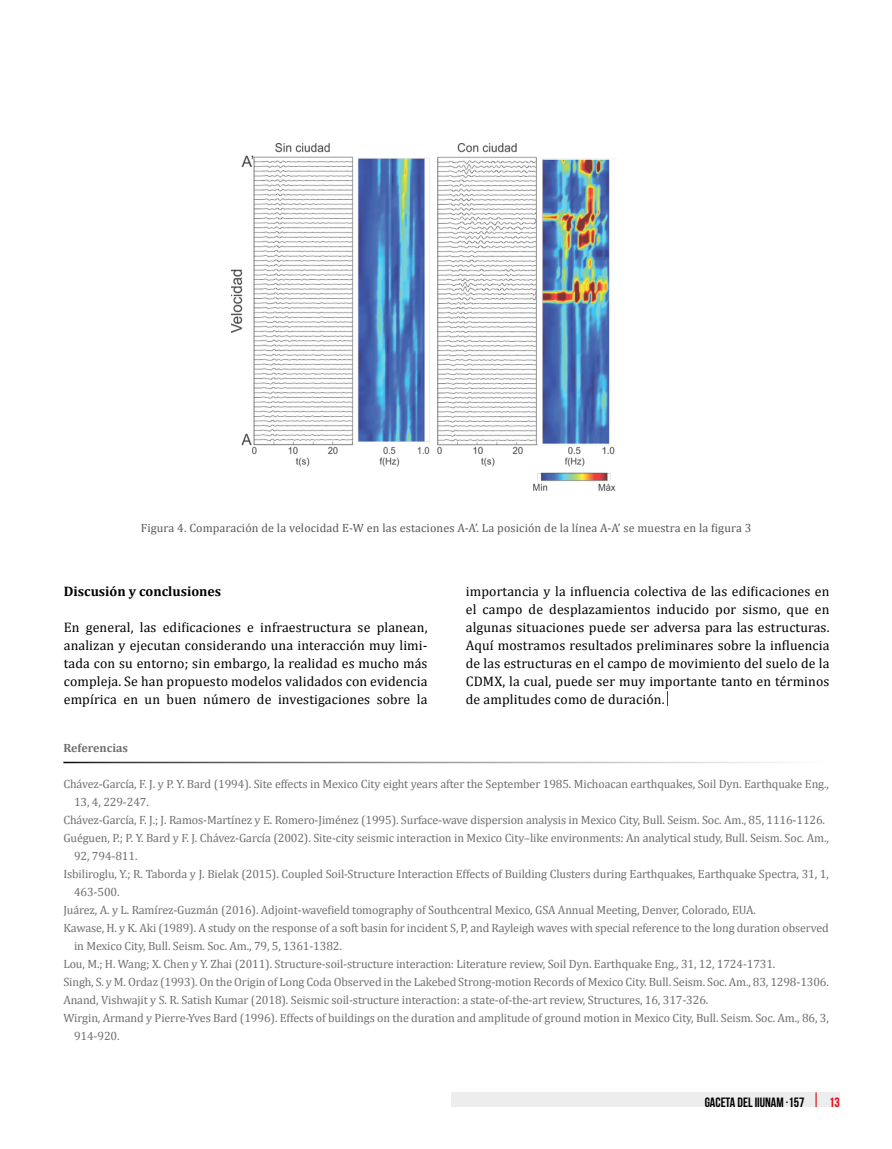
<style>
.page{position:relative;width:892px;height:1149px;background:#fff}
.page>*{position:absolute;margin:0;border:0;box-sizing:border-box;transform-origin:0 0}
.t1{font:13.8px/18px "Cambria";letter-spacing:.01em;color:#000;text-align:justify}
.t2{font:700 13.8px "Cambria";color:#000}
.t3{font:700 13.5px "Bebas Neue";color:#000}
.t4{font:700 13.5px "Bebas Neue";color:#e30613}
.t5{font:12px "Cambria";letter-spacing:-.01em;color:#6e6f72}
.t6{font:12px "Cambria";letter-spacing:.01em;color:#585856}
.t7{font:700 12px "Cambria";color:#6e6f72}
</style>
<div class="page">
<div style="left:452px;top:1092px;width:388px;height:14px;background:#ededed"></div>
<img style="left:231px;top:144px;width:385px;height:346px">
<p class="t6" style="left:141px;top:520px;width:612px">Figura 4. Comparación de la velocidad E-W en las estaciones A-A’. La posición de la línea A-A’ se muestra en la figura 3</p>
<p class="t2" style="left:64px;top:581px;width:159px">Discusión y conclusiones</p>
<p class="t1" style="left:64px;top:618px;width:365px">En general, las edificaciones e infraestructura se planean, analizan y ejecutan considerando una interacción muy limi&shy;tada con su entorno; sin embargo, la realidad es mucho más compleja. Se han propuesto modelos validados con evidencia empírica en un buen número de investigaciones sobre la</p>
<p class="t1" style="left:466px;top:582px;width:365px">importancia y la influencia colectiva de las edificaciones en el campo de desplazamientos inducido por sismo, que en algunas situaciones puede ser adversa para las estructuras.<br>Aquí mostramos resultados preliminares sobre la influencia de las estructuras en el campo de movimiento del suelo de la CDMX, la cual, puede ser muy importante tanto en términos de amplitudes como de duración.</p>
<p class="t7" style="left:63px;top:739px;width:66px">Referencias</p>
<p class="t5" style="left:63px;top:776px;width:767px">Chávez-García, F. J. y P. Y. Bard (1994). Site effects in Mexico City eight years after the September 1985. Michoacan earthquakes, Soil Dyn. Earthquake Eng.,</p>
<p class="t5" style="left:74px;top:794px;width:76px">13, 4, 229-247.</p>
<p class="t5" style="left:63px;top:812px;width:763px">Chávez-García, F. J.; J. Ramos-Martínez y E. Romero-Jiménez (1995). Surface-wave dispersion analysis in Mexico City, Bull. Seism. Soc. Am., 85, 1116-1126.</p>
<p class="t5" style="left:63px;top:830px;width:767px">Guéguen, P.; P. Y. Bard y F. J. Chávez-García (2002). Site-city seismic interaction in Mexico City–like environments: An analytical study, Bull. Seism. Soc. Am.,</p>
<p class="t5" style="left:74px;top:848px;width:65px">92, 794-811.</p>
<p class="t5" style="left:63px;top:866px;width:767px">Isbiliroglu, Y.; R. Taborda y J. Bielak (2015). Coupled Soil-Structure Interaction Effects of Building Clusters during Earthquakes, Earthquake Spectra, 31, 1,</p>
<p class="t5" style="left:74px;top:884px;width:47px">463-500.</p>
<p class="t5" style="left:63px;top:902px;width:694px">Juárez, A. y L. Ramírez-Guzmán (2016). Adjoint-wavefield tomography of Southcentral Mexico, GSA Annual Meeting, Denver, Colorado, EUA.</p>
<p class="t5" style="left:63px;top:920px;width:767px">Kawase, H. y K. Aki (1989). A study on the response of a soft basin for incident S, P, and Rayleigh waves with special reference to the long duration observed</p>
<p class="t5" style="left:74px;top:938px;width:269px">in Mexico City, Bull. Seism. Soc. Am., 79, 5, 1361-1382.</p>
<p class="t5" style="left:63px;top:956px;width:713px">Lou, M.; H. Wang; X. Chen y Y. Zhai (2011). Structure-soil-structure interaction: Literature review, Soil Dyn. Earthquake Eng., 31, 12, 1724-1731.</p>
<p class="t5" style="left:63px;top:974px;width:767px">Singh, S. y M. Ordaz (1993). On the Origin of Long Coda Observed in the Lakebed Strong-motion Records of Mexico City. Bull. Seism. Soc. Am., 83, 1298-1306.</p>
<p class="t5" style="left:63px;top:992px;width:646px">Anand, Vishwajit y S. R. Satish Kumar (2018). Seismic soil-structure interaction: a state-of-the-art review, Structures, 16, 317-326.</p>
<p class="t5" style="left:63px;top:1010px;width:767px">Wirgin, Armand y Pierre-Yves Bard (1996). Effects of buildings on the duration and amplitude of ground motion in Mexico City, Bull. Seism. Soc. Am., 86, 3,</p>
<p class="t5" style="left:74px;top:1028px;width:47px">914-920.</p>
<p class="t3" style="left:704px;top:1094px;width:101px">GACETA DEL IIUNAM ·157</p>
<p class="t4" style="left:829px;top:1094px;width:12px">13</p>
</div>
